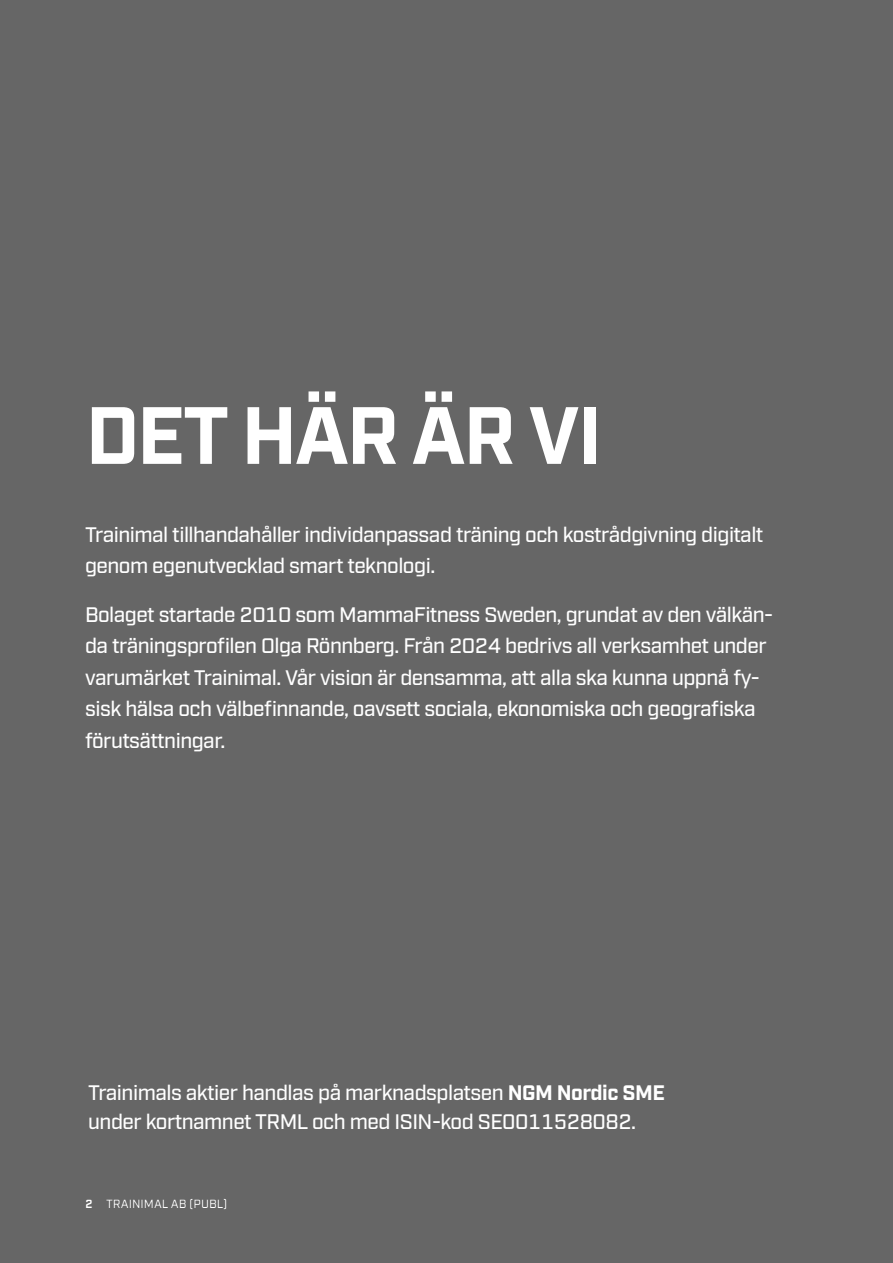
<style>
.page{position:relative;width:893px;height:1263px;background:#666}
.page>*{position:absolute;margin:0;border:0;box-sizing:border-box;transform-origin:0 0}
.t1{font:700 81px "Industry";letter-spacing:-.03em;color:#fff}
.t2{font:500 21px/31.5px "Industry";letter-spacing:-.025em;color:#fff}
.t3{font:500 12px "Industry";color:#fff}
.s1{font-weight:700}
</style>
<div class="page">
<h1 class="t1" style="left:85px;top:387px;width:518px">DET HÄR ÄR VI</h1>
<p class="t2" style="left:85px;top:519px;width:680px">Trainimal tillhandahåller individanpassad träning och kostrådgivning digitalt genom egenutvecklad smart teknologi.</p>
<p class="t2" style="left:85px;top:599px;width:690px">Bolaget startade 2010 som MammaFitness Sweden, grundat av den välkän&shy;da träningsprofilen Olga Rönnberg. Från 2024 bedrivs all verksamhet under varumärket Trainimal. Vår vision är densamma, att alla ska kunna uppnå fy&shy;sisk hälsa och välbefinnande, oavsett sociala, ekonomiska och geografiska förutsättningar.</p>
<p class="t2" style="left:88px;top:1078px;width:578px;line-height:29.4px">Trainimals aktier handlas på marknadsplatsen <span class="s1">NGM Nordic SME </span>under kortnamnet TRML och med ISIN-kod SE0011528082.</p>
<p class="t3" style="left:85px;top:1197px;width:144px"><span class="s1">2</span> TRAINIMAL AB (PUBL)</p>
</div>
